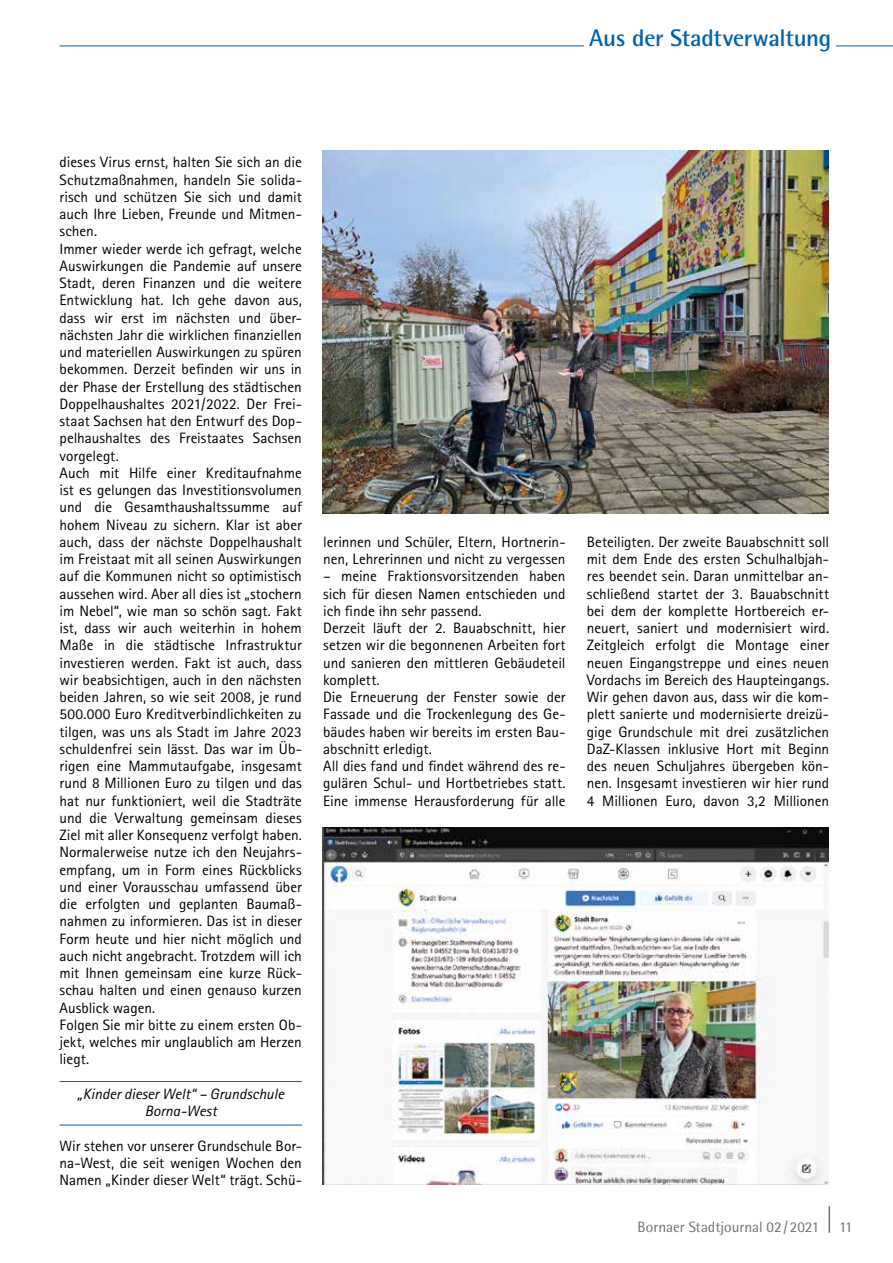
<style>
.page{position:relative;width:893px;height:1263px;background:#fff}
.page>*{position:absolute;margin:0;border:0;box-sizing:border-box;transform-origin:0 0}
.t1{font:700 24px "Rotis Semi Sans";letter-spacing:-.01em;color:#0063af}
.t2{font:15px/17.2px "Rotis Sans Serif";color:#000}
.t3{font:italic 15px/17.2px "Rotis Sans Serif";color:#000;text-align:center}
.t4{font:15px "Rotis Semi Sans";color:#706f6f}
</style>
<div class="page">
<svg style="left:829px;top:1206px;width:1px;height:27px"></svg>
<hr style="left:60px;top:46px;width:833px;height:1px;background:#0063af">
<div style="left:584px;top:28px;width:252px;height:24px;background:#fff"></div>
<hr style="left:60px;top:1081px;width:242px;height:1px;background:#0063af">
<hr style="left:60px;top:1125px;width:242px;height:1px;background:#0063af">
<img style="left:323px;top:150px;width:506px;height:364px">
<img style="left:323px;top:827px;width:506px;height:357px">
<h1 class="t1" style="left:589px;top:23px;width:244px">Aus der Stadtverwaltung</h1>
<p class="t2" style="left:60px;top:153px;width:244px">dieses Virus ernst, halten Sie sich an die Schutzmaßnahmen, handeln Sie solida&shy;risch und schützen Sie sich und damit auch Ihre Lieben, Freunde und Mitmen&shy;schen.<br>Immer wieder werde ich gefragt, welche Auswirkungen die Pandemie auf unsere Stadt, deren Finanzen und die weitere Entwicklung hat. Ich gehe davon aus, dass wir erst im nächsten und über&shy;nächsten Jahr die wirklichen finanziellen und materiellen Auswirkungen zu spüren bekommen. Derzeit befinden wir uns in der Phase der Erstellung des städtischen Doppelhaushaltes 2021/2022. Der Frei&shy;staat Sachsen hat den Entwurf des Dop&shy;pelhaushaltes des Freistaates Sachsen vorgelegt.<br>Auch mit Hilfe einer Kreditaufnahme ist es gelungen das Investitionsvolumen und die Gesamthaushaltssumme auf hohem Niveau zu sichern. Klar ist aber auch, dass der nächste Doppelhaushalt im Freistaat mit all seinen Auswirkungen auf die Kommunen nicht so optimistisch aussehen wird. Aber all dies ist „stochern im Nebel“, wie man so schön sagt. Fakt ist, dass wir auch weiterhin in hohem Maße in die städtische Infrastruktur investieren werden. Fakt ist auch, dass wir beabsichtigen, auch in den nächsten beiden Jahren, so wie seit 2008, je rund 500.000 Euro Kreditverbindlichkeiten zu tilgen, was uns als Stadt im Jahre 2023 schuldenfrei sein lässt. Das war im Üb&shy;rigen eine Mammutaufgabe, insgesamt rund 8 Millionen Euro zu tilgen und das hat nur funktioniert, weil die Stadträte und die Verwaltung gemeinsam dieses Ziel mit aller Konsequenz verfolgt haben.<br>Normalerweise nutze ich den Neujahrs&shy;empfang, um in Form eines Rückblicks und einer Vorausschau umfassend über die erfolgten und geplanten Baumaß&shy;nahmen zu informieren. Das ist in dieser Form heute und hier nicht möglich und auch nicht angebracht. Trotzdem will ich mit Ihnen gemeinsam eine kurze Rück&shy;schau halten und einen genauso kurzen Ausblick wagen.<br>Folgen Sie mir bitte zu einem ersten Ob&shy;jekt, welches mir unglaublich am Herzen liegt.</p>
<p class="t3" style="left:77px;top:1085px;width:208px">„Kinder dieser Welt“ – Grundschule<br>Borna-West</p>
<p class="t2" style="left:60px;top:1137px;width:244px;text-align:justify">Wir stehen vor unserer Grundschule Bor&shy;na-West, die seit wenigen Wochen den Namen „Kinder dieser Welt“ trägt. Schü-</p>
<p class="t2" style="left:323px;top:533px;width:244px">lerinnen und Schüler, Eltern, Hortnerin&shy;nen, Lehrerinnen und nicht zu vergessen</p>
<p class="t2" style="left:323px;top:567px;width:244px">– meine Fraktionsvorsitzenden haben sich für diesen Namen entschieden und ich finde ihn sehr passend.<br>Derzeit läuft der 2. Bauabschnitt, hier setzen wir die begonnenen Arbeiten fort und sanieren den mittleren Gebäudeteil komplett.<br>Die Erneuerung der Fenster sowie der Fassade und die Trockenlegung des Ge&shy;bäudes haben wir bereits im ersten Bau&shy;abschnitt erledigt.<br>All dies fand und findet während des re&shy;gulären Schul- und Hortbetriebes statt.<br>Eine immense Herausforderung für alle</p>
<p class="t2" style="left:587px;top:533px;width:244px;text-align:justify">Beteiligten. Der zweite Bauabschnitt soll mit dem Ende des ersten Schulhalbjah&shy;res beendet sein. Daran unmittelbar an&shy;schließend startet der 3. Bauabschnitt bei dem der komplette Hortbereich er&shy;neuert, saniert und modernisiert wird.<br>Zeitgleich erfolgt die Montage einer neuen Eingangstreppe und eines neuen Vordachs im Bereich des Haupteingangs.<br>Wir gehen davon aus, dass wir die kom&shy;plett sanierte und modernisierte dreizü&shy;gige Grundschule mit drei zusätzlichen DaZ-Klassen inklusive Hort mit Beginn des neuen Schuljahres übergeben kön&shy;nen. Insgesamt investieren wir hier rund 4 Millionen Euro, davon 3,2 Millionen</p>
<p class="t4" style="left:638px;top:1218px;width:183px">Bornaer Stadtjournal 02/2021</p>
<p class="t4" style="left:839px;top:1218px;width:15px">11</p>
</div>
